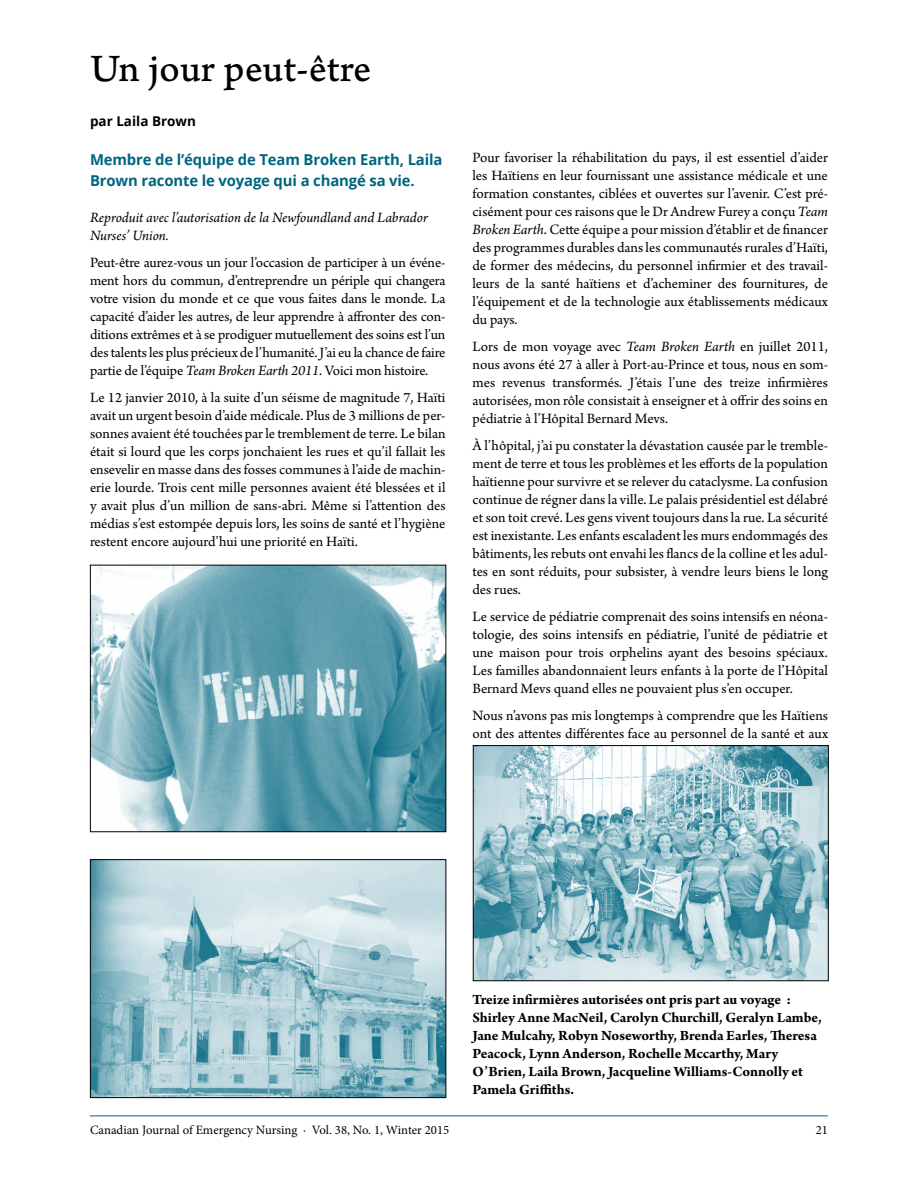
<style>
.page{position:relative;width:918px;height:1188px;background:#fff}
.page>*{position:absolute;margin:0;border:0;box-sizing:border-box;transform-origin:0 0}
.t1{font:40.5px "Arno Pro Caption";letter-spacing:-.005em;color:#000}
.t2{font:15px/18px "Arno Pro";letter-spacing:-.005em;color:#000;text-align:justify}
.t3{font:700 15px/18px "Arno Pro";letter-spacing:-.005em;color:#000}
.t4{font:700 15px/21px "Open Sans";letter-spacing:-.01em;color:#006580}
.t5{font:italic 15px/18px "Arno Pro";letter-spacing:-.005em;color:#000}
.t6{font:700 13.5px "Open Sans";color:#000}
.t7{font:12.75px "Minion Pro";color:#000}
.s1{font-style:italic}
</style>
<div class="page">
<hr style="left:90px;top:1116px;width:738px;height:1px;background:#006580">
<img style="left:92px;top:567px;width:352px;height:263px">
<div style="left:90px;top:565px;width:356px;height:267px;border:1px solid #000"></div>
<img style="left:475px;top:747px;width:352px;height:232px">
<div style="left:473px;top:745px;width:356px;height:236px;border:1px solid #000"></div>
<img style="left:92px;top:861px;width:352px;height:235px">
<div style="left:90px;top:859px;width:356px;height:239px;border:1px solid #000"></div>
<h1 class="t1" style="left:90px;top:45px;width:283px">Un jour peut-être</h1>
<p class="t6" style="left:90px;top:112px;width:108px">par Laila Brown</p>
<p class="t4" style="left:90px;top:149px;width:354px">Membre de l’équipe de Team Broken Earth, Laila<br>Brown raconte le voyage qui a changé sa vie.</p>
<p class="t5" style="left:90px;top:209px;width:340px">Reproduit avec l’autorisation de la Newfoundland and Labrador<br>Nurses’ Union.</p>
<p class="t2" style="left:90px;top:254px;width:357px">Peut-être aurez-vous un jour l’occasion de participer à un événe&shy;ment hors du commun, d’entreprendre un périple qui changera votre vision du monde et ce que vous faites dans le monde. La capacité d’aider les autres, de leur apprendre à affronter des con&shy;ditions extrêmes et à se prodiguer mutuellement des soins est l’un des talents les plus précieux de l’humanité. J’ai eu la chance de faire partie de l’équipe <span class="s1">Team Broken Earth 2011</span>. Voici mon histoire.</p>
<p class="t2" style="left:90px;top:389px;width:357px">Le 12 janvier 2010, à la suite d’un séisme de magnitude 7, Haïti avait un urgent besoin d’aide médicale. Plus de 3 millions de per&shy;sonnes avaient été touchées par le tremblement de terre. Le bilan était si lourd que les corps jonchaient les rues et qu’il fallait les ensevelir en masse dans des fosses communes à l’aide de machin&shy;erie lourde. Trois cent mille personnes avaient été blessées et il y avait plus d’un million de sans-abri. Même si l’attention des médias s’est estompée depuis lors, les soins de santé et l’hygiène restent encore aujourd’hui une priorité en Haïti.</p>
<p class="t2" style="left:472px;top:149px;width:357px">Pour favoriser la réhabilitation du pays, il est essentiel d’aider les Haïtiens en leur fournissant une assistance médicale et une formation constantes, ciblées et ouvertes sur l’avenir. C’est pré&shy;cisément pour ces raisons que le Dr Andrew Furey a conçu <span class="s1">Team Broken Earth</span>. Cette équipe a pour mission d’établir et de financer des programmes durables dans les communautés rurales d’Haïti, de former des médecins, du personnel infirmier et des travail&shy;leurs de la santé haïtiens et d’acheminer des fournitures, de l’équipement et de la technologie aux établissements médicaux du pays.</p>
<p class="t2" style="left:472px;top:338px;width:357px">Lors de mon voyage avec <span class="s1">Team Broken Earth</span> en juillet 2011, nous avons été 27 à aller à Port-au-Prince et tous, nous en som&shy;mes revenus transformés. J’étais l’une des treize infirmières autorisées, mon rôle consistait à enseigner et à offrir des soins en pédiatrie à l’Hôpital Bernard Mevs.</p>
<p class="t2" style="left:472px;top:437px;width:357px">À l’hôpital, j’ai pu constater la dévastation causée par le tremble&shy;ment de terre et tous les problèmes et les efforts de la population haïtienne pour survivre et se relever du cataclysme. La confusion continue de régner dans la ville. Le palais présidentiel est délabré et son toit crevé. Les gens vivent toujours dans la rue. La sécurité est inexistante. Les enfants escaladent les murs endommagés des bâtiments, les rebuts ont envahi les flancs de la colline et les adul&shy;tes en sont réduits, pour subsister, à vendre leurs biens le long des rues.</p>
<p class="t2" style="left:472px;top:608px;width:357px">Le service de pédiatrie comprenait des soins intensifs en néona&shy;tologie, des soins intensifs en pédiatrie, l’unité de pédiatrie et une maison pour trois orphelins ayant des besoins spéciaux.<br>Les familles abandonnaient leurs enfants à la porte de l’Hôpital Bernard Mevs quand elles ne pouvaient plus s’en occuper.</p>
<p class="t2" style="left:472px;top:707px;width:357px">Nous n’avons pas mis longtemps à comprendre que les Haïtiens ont des attentes différentes face au personnel de la santé et aux</p>
<p class="t3" style="left:472px;top:991px;width:351px">Treize infirmières autorisées ont pris part au voyage :<br>Shirley Anne MacNeil, Carolyn Churchill, Geralyn Lambe, Jane Mulcahy, Robyn Noseworthy, Brenda Earles, Theresa Peacock, Lynn Anderson, Rochelle Mccarthy, Mary O’Brien, Laila Brown, Jacqueline Williams-Connolly et Pamela Griffiths.</p>
<p class="t7" style="left:90px;top:1122px;width:361px">Canadian Journal of Emergency Nursing · Vol. 38, No. 1, Winter 2015</p>
<p class="t7" style="left:816px;top:1122px;width:14px">21</p>
</div>
